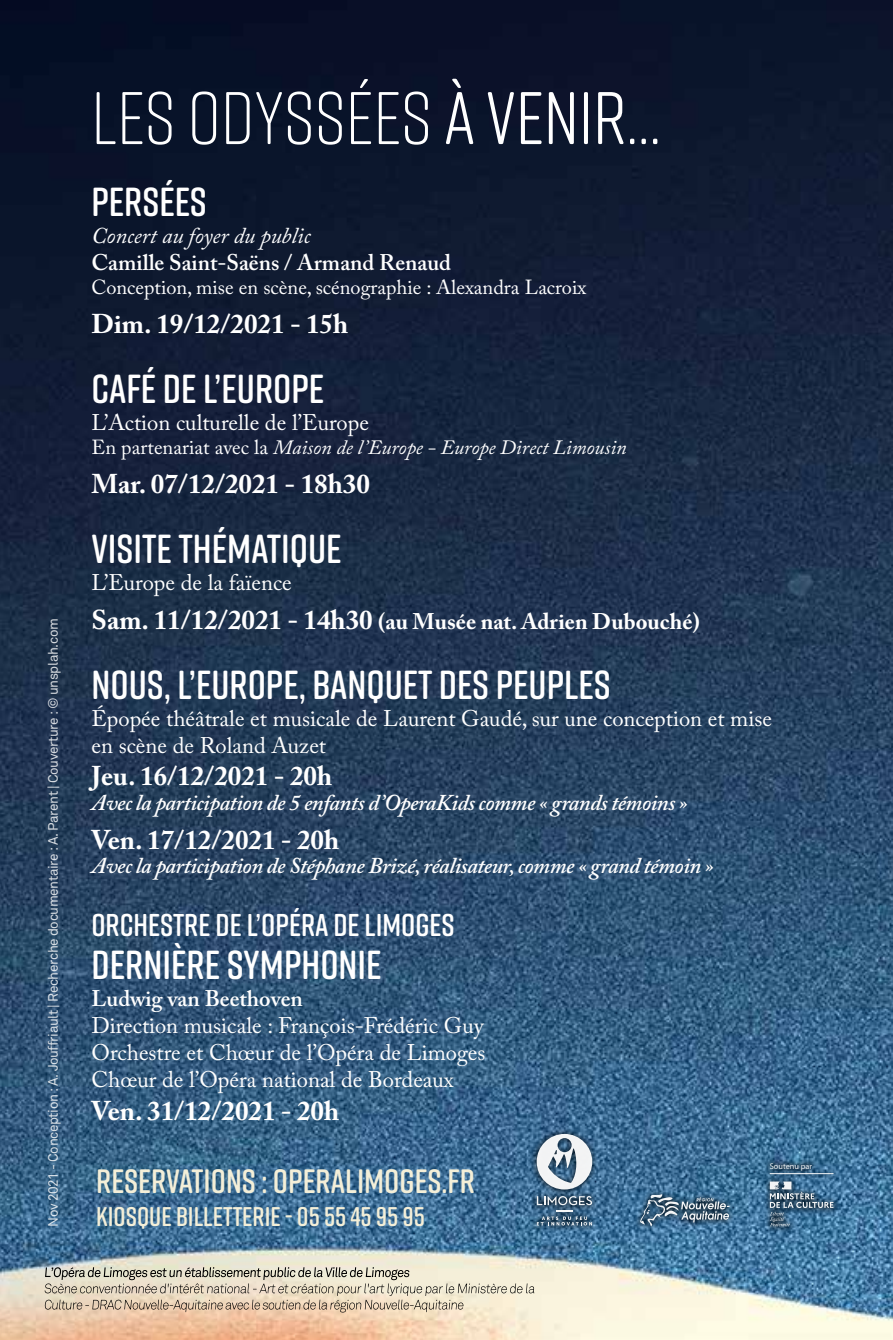
<style>
.page{position:relative;width:893px;height:1340px;background:#fff}
.page>*{position:absolute;margin:0;border:0;box-sizing:border-box;transform-origin:0 0}
.t1{font:300 74.25px "Rift Soft";color:#fff}
.t2{font:600 40.5px "Rift Soft";color:#fff}
.t3{font:600 33.75px "Rift Soft";color:#f4efd8}
.t4{font:600 31.5px "Rift Soft";color:#fff}
.t5{font:700 27px "Adobe Caslon Pro";color:#fff}
.t6{font:600 27px "Rift Soft";color:#f4efd8}
.t7{font:22.5px/27px "Adobe Caslon Pro";color:#fff}
.t8{font:italic 600 22.5px "Adobe Caslon Pro";letter-spacing:-.02em;color:#fff}
.t9{font:700 22.5px/38.7px "Adobe Caslon Pro";color:#fff}
.t10{font:600 22.5px "Adobe Caslon Pro";color:#fff}
.t11{font:italic 22.5px "Adobe Caslon Pro";color:#fff}
.t12{font:italic 20.25px "Adobe Caslon Pro";color:#fff}
.t13{font:20.25px "Adobe Caslon Pro";color:#fff}
.t14{font:13.5px "Akkurat";letter-spacing:-.03em;color:#fff}
.t15{font:8.33px "Myriad Pro";color:#fff}
.s1{font-weight:400}
.s2{font-style:normal}
.s3{font-size:27px}
</style>
<div class="page">
<img style="left:0;top:0;width:893px;height:1339px">
<svg style="left:45px;top:1267px;width:489px;height:45px"></svg>
<div style="left:530px;top:1127px;width:310px;height:106px;background:#000;opacity:.66"></div>
<svg style="left:640px;top:1194px;width:90px;height:32px"></svg>
<svg style="left:770px;top:1181px;width:63px;height:45px"></svg>
<hr style="left:770px;top:1173px;width:63px;height:1px;background:#fff">
<svg style="left:537px;top:1133px;width:55px;height:56px"></svg>
<svg style="left:537px;top:1196px;width:55px;height:29px"></svg>
<p class="t14" style="left:45px;top:1226px;width:610px;rotate:-90deg">Nov 2021 - Conception : A. Jouffriault | Recherche documentaire : A. Parent | Couverture : © unsplah.com</p>
<h1 class="t1" style="left:91px;top:66px;width:571px">LES ODYSSÉES <span class="s1">À VENIR...</span></h1>
<h2 class="t2" style="left:91px;top:173px;width:117px">PERSÉES</h2>
<p class="t11" style="left:91px;top:222px;width:221px">Concert au foyer du public</p>
<p class="t10" style="left:91px;top:249px;width:361px">Camille Saint-Saëns / Armand Renaud</p>
<p class="t13" style="left:91px;top:275px;width:496px">Conception, mise en scène, scénographie : Alexandra Lacroix</p>
<p class="t5" style="left:91px;top:308px;width:258px">Dim. 19/12/2021 - 15h</p>
<h2 class="t2" style="left:91px;top:360px;width:234px">CAFÉ DE L’EUROPE</h2>
<p class="t7" style="left:91px;top:409px;width:279px">L’Action culturelle de l’Europe</p>
<p class="t12" style="left:91px;top:435px;width:537px"><span class="s2">En partenariat avec la</span> Maison de l’Europe - Europe Direct Limousin</p>
<p class="t5" style="left:91px;top:468px;width:280px">Mar. 07/12/2021 - 18h30</p>
<h2 class="t2" style="left:91px;top:520px;width:252px">VISITE THÉMATIQUE</h2>
<p class="t9" style="left:91px;top:563px;width:610px"><span class="s1">L’Europe de la faïence<br></span><span class="s3">Sam. 11/12/2021 - 14h30</span> (au Musée nat. Adrien Dubouché)</p>
<h2 class="t2" style="left:91px;top:655px;width:521px">NOUS, L’EUROPE, BANQUET DES PEUPLES</h2>
<p class="t7" style="left:91px;top:704px;width:682px">Épopée théâtrale et musicale de Laurent Gaudé, sur une conception et mise en scène de Roland Auzet</p>
<p class="t5" style="left:91px;top:760px;width:242px">Jeu. 16/12/2021 - 20h</p>
<p class="t8" style="left:91px;top:789px;width:598px">Avec la participation de 5 enfants d’OperaKids comme « grands témoins »</p>
<p class="t5" style="left:91px;top:823px;width:249px">Ven. 17/12/2021 - 20h</p>
<p class="t8" style="left:91px;top:852px;width:624px">Avec la participation de Stéphane Brizé, réalisateur, comme « grand témoin »</p>
<h3 class="t4" style="left:91px;top:902px;width:365px">ORCHESTRE DE L’OPÉRA DE LIMOGES</h3>
<h2 class="t2" style="left:91px;top:936px;width:292px">DERNIÈRE SYMPHONIE</h2>
<p class="t10" style="left:91px;top:985px;width:213px">Ludwig van Beethoven</p>
<p class="t7" style="left:91px;top:1011px;width:396px;text-align:justify">Direction musicale : François-Frédéric Guy Orchestre et Chœur de l’Opéra de Limoges Chœur de l’Opéra national de Bordeaux</p>
<p class="t5" style="left:91px;top:1094px;width:249px">Ven. 31/12/2021 - 20h</p>
<h3 class="t3" style="left:96px;top:1157px;width:380px">RESERVATIONS : OPERALIMOGES.FR</h3>
<p class="t6" style="left:96px;top:1197px;width:330px">KIOSQUE BILLETTERIE - 05 55 45 95 95</p>
<p class="t15" style="left:770px;top:1160px;width:44px">Soutenu par</p>
</div>
